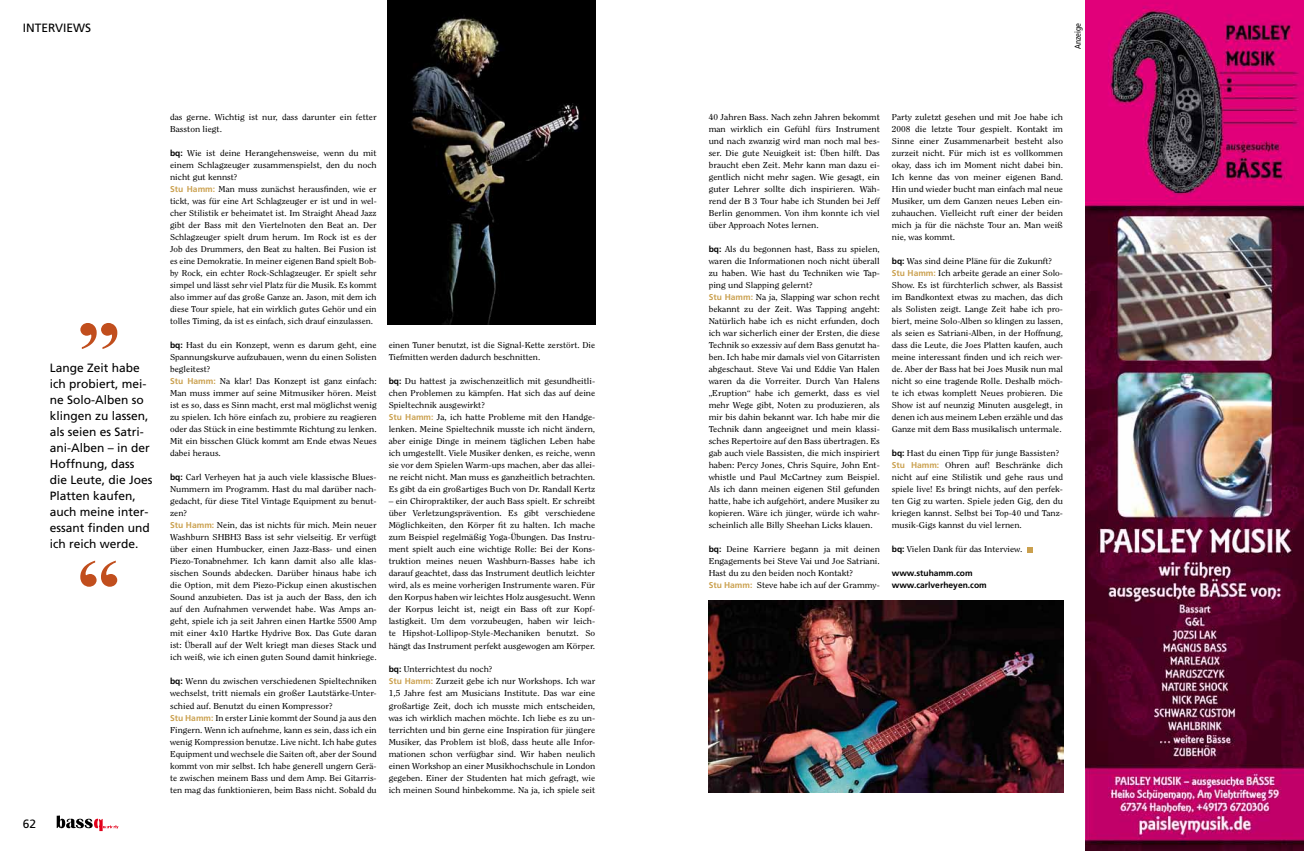
<style>
.page{position:relative;width:1304px;height:851px;background:#fff}
.page>*{position:absolute;margin:0;border:0;box-sizing:border-box;transform-origin:0 0}
.t1{font:700 80px "Times New Roman";color:#c14e1d;scale:1.1 1}
.t2{font:12px/16px "Frutiger";color:#000}
.t3{font:8.5px/12px "Clearface Std";color:#000;scale:1.1 1}
.t4{font:8.5px/12px "Clearface Std";color:#000;scale:1.08 1}
.t5{font:700 8.5px/12px "Frutiger";color:#000}
.t6{font:condensed 8.5px "Frutiger";color:#000}
.s1{font-family:"Frutiger";font-weight:700}
.s2{font-family:"Frutiger";font-weight:700;color:#caa04e}
</style>
<div class="page">
<svg style="left:57px;top:815px;width:62px;height:15px"></svg>
<svg style="left:1027px;top:547px;width:6px;height:5px"></svg>
<img style="left:1086px;top:0;width:218px;height:850px">
<img style="left:387px;top:0;width:208px;height:324px">
<img style="left:709px;top:600px;width:354px;height:192px">
<h2 class="t2" style="left:23px;top:20px;width:70px">INTERVIEWS</h2>
<h1 class="t1" style="left:77px;top:253px;width:41px">„</h1>
<h2 class="t2" style="left:50px;top:360px;width:104px">Lange Zeit habe ich probiert, mei&shy;ne Solo-Alben so klingen zu lassen, als seien es Satri&shy;ani-Alben – in der<br>Hoffnung, dass die Leute, die Joes<br>Platten kaufen, auch meine inter&shy;essant finden und ich reich werde.</h2>
<h1 class="t1" style="left:77px;top:532px;width:41px">“</h1>
<h2 class="t2" style="left:23px;top:815px;width:15px">62</h2>
<p class="t3" style="left:170px;top:111px;width:189px">das gerne. Wichtig ist nur, dass darunter ein fetter<br>Basston liegt.</p>
<p class="t3" style="left:170px;top:147px;width:189px"><span class="s1">bq:</span> Wie ist deine Herangehensweise, wenn du mit einem Schlagzeuger zusammenspielst, den du noch nicht gut kennst?<br><span class="s2">Stu Hamm:</span> Man muss zunächst herausfinden, wie er tickt, was für eine Art Schlagzeuger er ist und in wel&shy;cher Stilistik er beheimatet ist. Im Straight Ahead Jazz gibt der Bass mit den Viertelnoten den Beat an. Der Schlagzeuger spielt drum herum. Im Rock ist es der Job des Drummers, den Beat zu halten. Bei Fusion ist es eine Demokratie. In meiner eigenen Band spielt Bob&shy;by Rock, ein echter Rock-Schlagzeuger. Er spielt sehr simpel und lässt sehr viel Platz für die Musik. Es kommt also immer auf das große Ganze an. Jason, mit dem ich diese Tour spiele, hat ein wirklich gutes Gehör und ein tolles Timing, da ist es einfach, sich drauf einzulassen.</p>
<p class="t3" style="left:170px;top:339px;width:189px"><span class="s1">bq:</span> Hast du ein Konzept, wenn es darum geht, eine Spannungskurve aufzubauen, wenn du einen Solisten begleitest?<br><span class="s2">Stu Hamm:</span> Na klar! Das Konzept ist ganz einfach:<br>Man muss immer auf seine Mitmusiker hören. Meist ist es so, dass es Sinn macht, erst mal möglichst wenig zu spielen. Ich höre einfach zu, probiere zu reagieren oder das Stück in eine bestimmte Richtung zu lenken.<br>Mit ein bisschen Glück kommt am Ende etwas Neues dabei heraus.</p>
<p class="t3" style="left:170px;top:471px;width:189px"><span class="s1">bq:</span> Carl Verheyen hat ja auch viele klassische Blues-Nummern im Programm. Hast du mal darüber nach&shy;gedacht, für diese Titel Vintage Equipment zu benut&shy;zen?<br><span class="s2">Stu Hamm:</span> Nein, das ist nichts für mich. Mein neuer Washburn SHBH3 Bass ist sehr vielseitig. Er verfügt über einen Humbucker, einen Jazz-Bass- und einen Piezo-Tonabnehmer. Ich kann damit also alle klas&shy;sischen Sounds abdecken. Darüber hinaus habe ich die Option, mit dem Piezo-Pickup einen akustischen Sound anzubieten. Das ist ja auch der Bass, den ich auf den Aufnahmen verwendet habe. Was Amps an&shy;geht, spiele ich ja seit Jahren einen Hartke 5500 Amp mit einer 4x10 Hartke Hydrive Box. Das Gute daran ist: Überall auf der Welt kriegt man dieses Stack und ich weiß, wie ich einen guten Sound damit hinkriege.</p>
<p class="t3" style="left:170px;top:675px;width:189px"><span class="s1">bq:</span> Wenn du zwischen verschiedenen Spieltechniken wechselst, tritt niemals ein großer Lautstärke-Unter&shy;schied auf. Benutzt du einen Kompressor?<br><span class="s2">Stu Hamm:</span> In erster Linie kommt der Sound ja aus den Fingern. Wenn ich aufnehme, kann es sein, dass ich ein wenig Kompression benutze. Live nicht. Ich habe gutes Equipment und wechsele die Saiten oft, aber der Sound kommt von mir selbst. Ich habe generell ungern Gerä&shy;te zwischen meinem Bass und dem Amp. Bei Gitarris&shy;ten mag das funktionieren, beim Bass nicht. Sobald du</p>
<p class="t4" style="left:389px;top:339px;width:193px">einen Tuner benutzt, ist die Signal-Kette zerstört. Die<br>Tiefmitten werden dadurch beschnitten.</p>
<p class="t3" style="left:389px;top:375px;width:189px"><span class="s1">bq:</span> Du hattest ja zwischenzeitlich mit gesundheitli&shy;chen Problemen zu kämpfen. Hat sich das auf deine Spieltechnik ausgewirkt?<br><span class="s2">Stu Hamm:</span> Ja, ich hatte Probleme mit den Handge&shy;lenken. Meine Spieltechnik musste ich nicht ändern, aber einige Dinge in meinem täglichen Leben habe ich umgestellt. Viele Musiker denken, es reiche, wenn sie vor dem Spielen Warm-ups machen, aber das allei&shy;ne reicht nicht. Man muss es ganzheitlich betrachten.<br>Es gibt da ein großartiges Buch von Dr. Randall Kertz</p>
<p class="t3" style="left:389px;top:495px;width:189px;text-align:justify">– ein Chiropraktiker, der auch Bass spielt. Er schreibt über Verletzungsprävention. Es gibt verschiedene Möglichkeiten, den Körper fit zu halten. Ich mache zum Beispiel regelmäßig Yoga-Übungen. Das Instru&shy;ment spielt auch eine wichtige Rolle: Bei der Kons&shy;truktion meines neuen Washburn-Basses habe ich darauf geachtet, dass das Instrument deutlich leichter wird, als es meine vorherigen Instrumente waren. Für den Korpus haben wir leichtes Holz ausgesucht. Wenn der Korpus leicht ist, neigt ein Bass oft zur Kopf&shy;lastigkeit. Um dem vorzubeugen, haben wir leich&shy;te Hipshot-Lollipop-Style-Mechaniken benutzt. So hängt das Instrument perfekt ausgewogen am Körper.</p>
<p class="t3" style="left:389px;top:663px;width:189px"><span class="s1">bq:</span> Unterrichtest du noch?<br><span class="s2">Stu Hamm:</span> Zurzeit gebe ich nur Workshops. Ich war 1,5 Jahre fest am Musicians Institute. Das war eine großartige Zeit, doch ich musste mich entscheiden, was ich wirklich machen möchte. Ich liebe es zu un&shy;terrichten und bin gerne eine Inspiration für jüngere Musiker, das Problem ist bloß, dass heute alle Infor&shy;mationen schon verfügbar sind. Wir haben neulich einen Workshop an einer Musikhochschule in London gegeben. Einer der Studenten hat mich gefragt, wie ich meinen Sound hinbekomme. Na ja, ich spiele seit</p>
<p class="t6" style="left:1073px;top:49px;width:27px;rotate:-90deg">Anzeige</p>
<p class="t3" style="left:709px;top:111px;width:157px;text-align:justify">40 Jahren Bass. Nach zehn Jahren bekommt man wirklich ein Gefühl fürs Instrument und nach zwanzig wird man noch mal bes&shy;ser. Die gute Neuigkeit ist: Üben hilft. Das braucht eben Zeit. Mehr kann man dazu ei&shy;gentlich nicht mehr sagen. Wie gesagt, ein guter Lehrer sollte dich inspirieren. Wäh&shy;rend der B 3 Tour habe ich Stunden bei Jeff Berlin genommen. Von ihm konnte ich viel über Approach Notes lernen.</p>
<p class="t3" style="left:709px;top:243px;width:157px"><span class="s1">bq:</span> Als du begonnen hast, Bass zu spielen, waren die Informationen noch nicht überall zu haben. Wie hast du Techniken wie Tap&shy;ping und Slapping gelernt?<br><span class="s2">Stu Hamm:</span> Na ja, Slapping war schon recht bekannt zu der Zeit. Was Tapping angeht:<br>Natürlich habe ich es nicht erfunden, doch ich war sicherlich einer der Ersten, die diese Technik so exzessiv auf dem Bass genutzt ha&shy;ben. Ich habe mir damals viel von Gitarristen abgeschaut. Steve Vai und Eddie Van Halen waren da die Vorreiter. Durch Van Halens „Eruption“ habe ich gemerkt, dass es viel mehr Wege gibt, Noten zu produzieren, als mir bis dahin bekannt war. Ich habe mir die Technik dann angeeignet und mein klassi&shy;sches Repertoire auf den Bass übertragen. Es gab auch viele Bassisten, die mich inspiriert haben: Percy Jones, Chris Squire, John Ent&shy;whistle und Paul McCartney zum Beispiel.<br>Als ich dann meinen eigenen Stil gefunden hatte, habe ich aufgehört, andere Musiker zu kopieren. Wäre ich jünger, würde ich wahr&shy;scheinlich alle Billy Sheehan Licks klauen.</p>
<p class="t3" style="left:709px;top:543px;width:157px"><span class="s1">bq:</span> Deine Karriere begann ja mit deinen Engagements bei Steve Vai und Joe Satriani.<br>Hast du zu den beiden noch Kontakt?<br><span class="s2">Stu Hamm:</span> Steve habe ich auf der Grammy-</p>
<p class="t3" style="left:892px;top:111px;width:157px;text-align:justify">Party zuletzt gesehen und mit Joe habe ich 2008 die letzte Tour gespielt. Kontakt im Sinne einer Zusammenarbeit besteht also zurzeit nicht. Für mich ist es vollkommen okay, dass ich im Moment nicht dabei bin.<br>Ich kenne das von meiner eigenen Band.<br>Hin und wieder bucht man einfach mal neue Musiker, um dem Ganzen neues Leben ein&shy;zuhauchen. Vielleicht ruft einer der beiden mich ja für die nächste Tour an. Man weiß nie, was kommt.</p>
<p class="t3" style="left:892px;top:255px;width:157px"><span class="s1">bq:</span> Was sind deine Pläne für die Zukunft?<br><span class="s2">Stu Hamm:</span> Ich arbeite gerade an einer Solo-Show. Es ist fürchterlich schwer, als Bassist im Bandkontext etwas zu machen, das dich als Solisten zeigt. Lange Zeit habe ich pro&shy;biert, meine Solo-Alben so klingen zu lassen, als seien es Satriani-Alben, in der Hoffnung, dass die Leute, die Joes Platten kaufen, auch meine interessant finden und ich reich wer&shy;de. Aber der Bass hat bei Joes Musik nun mal nicht so eine tragende Rolle. Deshalb möch&shy;te ich etwas komplett Neues probieren. Die Show ist auf neunzig Minuten ausgelegt, in denen ich aus meinem Leben erzähle und das Ganze mit dem Bass musikalisch untermale.</p>
<p class="t3" style="left:892px;top:447px;width:157px"><span class="s1">bq:</span> Hast du einen Tipp für junge Bassisten?<br><span class="s2">Stu Hamm:</span> Ohren auf! Beschränke dich nicht auf eine Stilistik und gehe raus und spiele live! Es bringt nichts, auf den perfek&shy;ten Gig zu warten. Spiele jeden Gig, den du kriegen kannst. Selbst bei Top-40 und Tanz&shy;musik-Gigs kannst du viel lernen.</p>
<p class="t3" style="left:892px;top:543px;width:120px"><span class="s1">bq:</span> Vielen Dank für das Interview.</p>
<p class="t5" style="left:892px;top:567px;width:96px">www.stuhamm.com www.carlverheyen.com</p>
</div>
